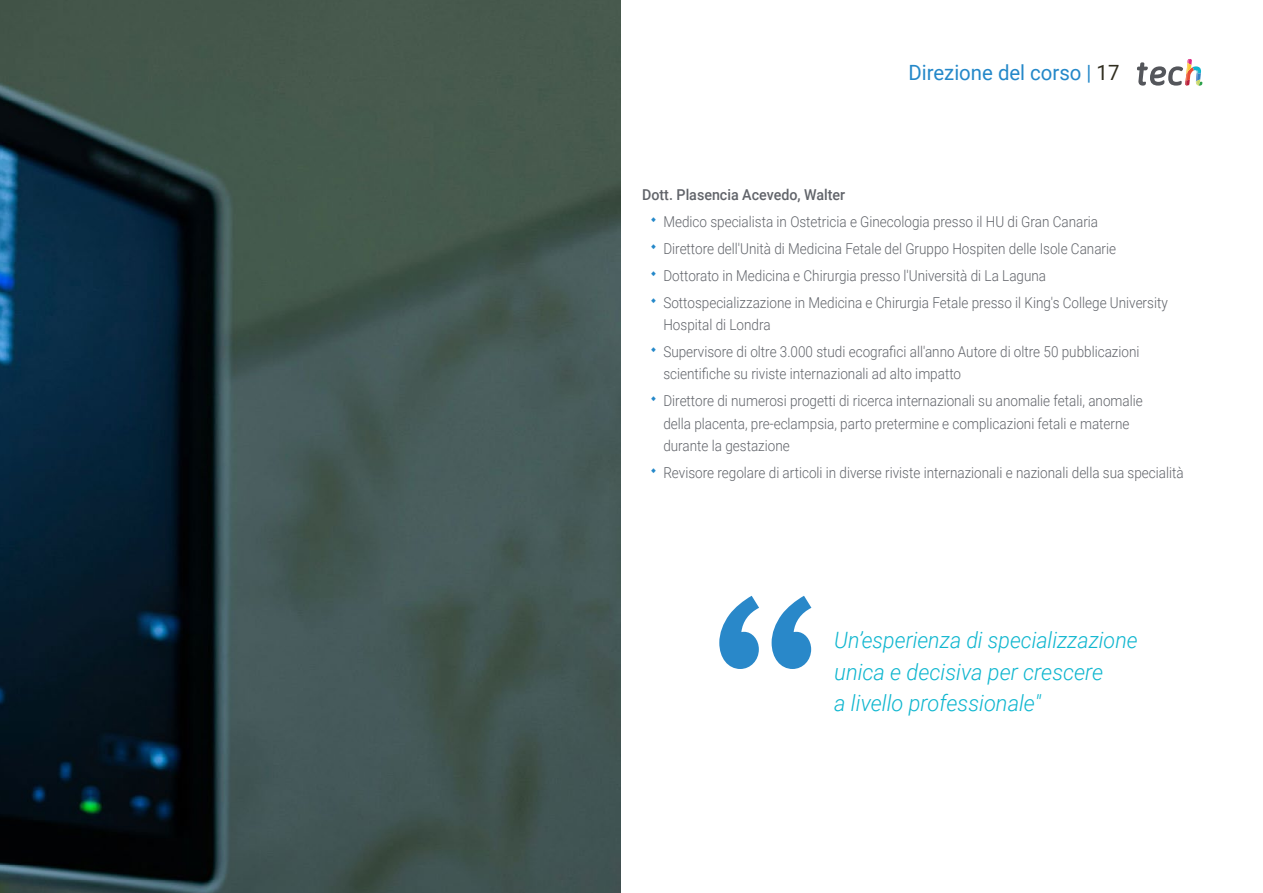
<style>
.page{position:relative;width:1263px;height:893px;background:#fff}
.page>*{position:absolute;margin:0;border:0;box-sizing:border-box;transform-origin:0 0}
.t1{font:italic 300 22.5px/31.5px "Roboto";color:#0fb6cf;scale:.95 1}
.t2{font:21px "Roboto";color:#2488c9}
.t3{font:300 15px/26.7px "Roboto";color:#61646a;scale:.9 1}
.t4{font:500 15px "Roboto";color:#61646a;scale:.95 1}
.s1{color:#312e20}
</style>
<div class="page">
<img style="left:0;top:0;width:621px;height:893px">
<svg style="left:1137px;top:59px;width:65px;height:27px"></svg>
<svg style="left:719px;top:596px;width:92px;height:73px"></svg>
<h2 class="t2" style="left:908px;top:57px;width:213px">Direzione del corso | <span class="s1">17</span></h2>
<p class="t4" style="left:642px;top:184px;width:215px">Dott. Plasencia Acevedo, Walter</p>
<p class="t3" style="left:663px;top:208px;width:562px">Medico specialista in Ostetricia e Ginecologia presso il HU di Gran Canaria<br>Direttore dell'Unità di Medicina Fetale del Gruppo Hospiten delle Isole Canarie Dottorato in Medicina e Chirurgia presso l'Università di La Laguna Sottospecializzazione in Medicina e Chirurgia Fetale presso il King's College University</p>
<p class="t3" style="left:663px;top:311px;width:530px">Hospital di Londra<br>Supervisore di oltre 3.000 studi ecografici all'anno Autore di oltre 50 pubblicazioni</p>
<p class="t3" style="left:663px;top:360px;width:534px">scientifiche su riviste internazionali ad alto impatto<br>Direttore di numerosi progetti di ricerca internazionali su anomalie fetali, anomalie</p>
<p class="t3" style="left:663px;top:411px;width:519px;line-height:22.5px">della placenta, pre-eclampsia, parto pretermine e complicazioni fetali e materne durante la gestazione</p>
<p class="t3" style="left:663px;top:458px;width:580px">Revisore regolare di articoli in diverse riviste internazionali e nazionali della sua specialità</p>
<h1 class="t1" style="left:834px;top:624px;width:321px">Un’esperienza di specializzazione unica e decisiva per crescere<br>a livello professionale"</h1>
</div>
